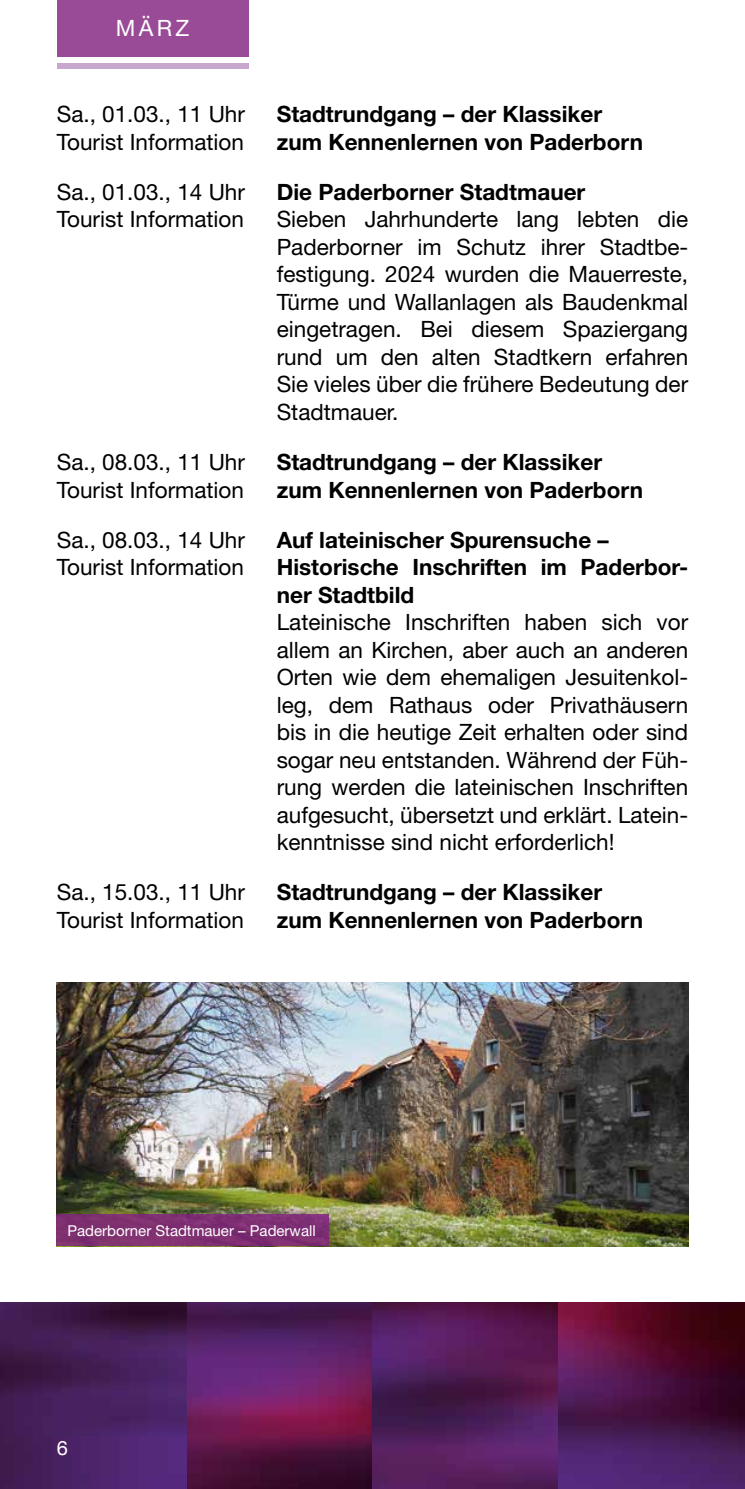
<style>
.page{position:relative;width:745px;height:1489px;background:#fff}
.page>*{position:absolute;margin:0;border:0;box-sizing:border-box;transform-origin:0 0}
.t1{font:22.5px/27.5px "Helvetica Neue LT Pro";color:#000}
.t2{font:700 22.5px/27.5px "Helvetica Neue LT Pro";color:#000}
.t3{font:22.5px "Helvetica Neue LT Pro";color:#fff}
.t4{font:20px "Helvetica Neue";color:#fff}
.t5{font:15px "Helvetica Neue LT Pro";color:#fff}
</style>
<div class="page">
<img style="left:0;top:1302px;width:745px;height:186px">
<div style="left:57px;top:0;width:191px;height:57px;background:#994b97"></div>
<div style="left:57px;top:64px;width:191px;height:5px;background:#c8a7cf"></div>
<img style="left:57px;top:982px;width:630px;height:263px">
<div style="left:57px;top:1214px;width:272px;height:31px;background:#7f3071"></div>
<p class="t3" style="left:116px;top:14px;width:75px">MÄRZ</p>
<p class="t1" style="left:57px;top:100px;width:190px">Sa., 01.03., 11 Uhr<br>Tourist Information</p>
<p class="t1" style="left:57px;top:178px;width:190px">Sa., 01.03., 14 Uhr<br>Tourist Information</p>
<p class="t1" style="left:57px;top:448px;width:190px">Sa., 08.03., 11 Uhr<br>Tourist Information</p>
<p class="t1" style="left:57px;top:525px;width:190px">Sa., 08.03., 14 Uhr<br>Tourist Information</p>
<p class="t1" style="left:57px;top:878px;width:190px">Sa., 15.03., 11 Uhr<br>Tourist Information</p>
<p class="t2" style="left:276px;top:100px;width:367px">Stadtrundgang – der Klassiker zum Kennenlernen von Paderborn</p>
<p class="t2" style="left:276px;top:178px;width:310px">Die Paderborner Stadtmauer</p>
<p class="t1" style="left:276px;top:205px;width:413px;text-align:justify">Sieben Jahrhunderte lang lebten die Paderborner im Schutz ihrer Stadtbe&shy;festigung. 2024 wurden die Mauerreste, Türme und Wallanlagen als Baudenkmal eingetragen. Bei diesem Spaziergang rund um den alten Stadtkern erfahren Sie vieles über die frühere Bedeutung der Stadtmauer.</p>
<p class="t2" style="left:276px;top:448px;width:367px">Stadtrundgang – der Klassiker zum Kennenlernen von Paderborn</p>
<p class="t2" style="left:276px;top:525px;width:413px">Auf lateinischer Spurensuche –<br>Historische Inschriften im Paderbor&shy;ner Stadtbild</p>
<p class="t1" style="left:276px;top:607px;width:413px;text-align:justify">Lateinische Inschriften haben sich vor allem an Kirchen, aber auch an anderen Orten wie dem ehemaligen Jesuitenkol&shy;leg, dem Rathaus oder Privathäusern bis in die heutige Zeit erhalten oder sind sogar neu entstanden. Während der Füh&shy;rung werden die lateinischen Inschriften aufgesucht, übersetzt und erklärt. Latein&shy;kenntnisse sind nicht erforderlich!</p>
<p class="t2" style="left:276px;top:877px;width:367px">Stadtrundgang – der Klassiker zum Kennenlernen von Paderborn</p>
<p class="t5" style="left:67px;top:1220px;width:250px">Paderborner Stadtmauer – Paderwall</p>
<p class="t4" style="left:57px;top:1433px;width:13px">6</p>
</div>
